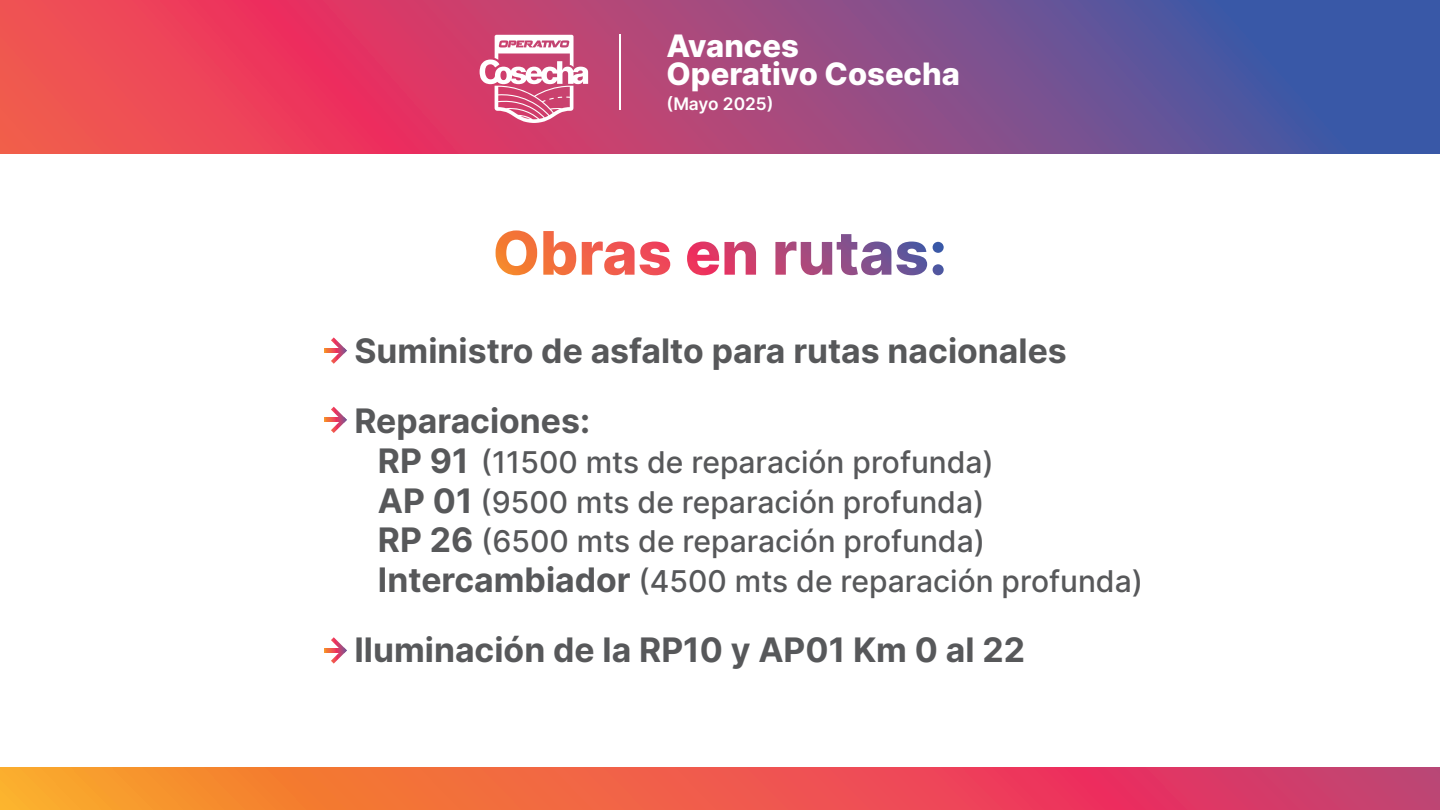
<style>
.page{position:relative;width:1440px;height:810px;background:#fff}
.page>*{position:absolute;margin:0;border:0;box-sizing:border-box;transform-origin:0 0}
.t1{font:700 33.75px/69.9px "Inter";color:#57585a}
.t2{font:800 30.9px/27.5px "Inter";color:#fff}
.t3{font:500 30px/39.9px "Inter";color:#57585a}
.t4{font:600 17.25px "Inter";color:#fff}
.s1{font-weight:700;font-size:33.75px}
</style>
<div class="page">
<svg style="left:0;top:767px;width:1440px;height:43px;background:#eb5f4b"></svg>
<svg style="left:0;top:0;width:1440px;height:153px;background:#a14a7c"></svg>
<svg style="left:480px;top:35px;width:108px;height:88px"></svg>
<hr style="left:620px;top:35px;width:1px;height:75px;background:#fff">
<svg style="left:496px;top:230px;width:428px;height:45px"></svg>
<svg style="left:324px;top:349px;width:7px;height:4px"></svg>
<svg style="left:331px;top:337px;width:16px;height:27px"></svg>
<svg style="left:324px;top:418px;width:7px;height:4px"></svg>
<svg style="left:331px;top:407px;width:16px;height:26px"></svg>
<svg style="left:324px;top:648px;width:7px;height:4px"></svg>
<svg style="left:331px;top:637px;width:16px;height:27px"></svg>
<p class="t2" style="left:667px;top:31px;width:295px">Avances<br>Operativo Cosecha</p>
<p class="t4" style="left:667px;top:91px;width:109px">(Mayo 2025)</p>
<p class="t1" style="left:354px;top:314px;width:714px">Suministro de asfalto para rutas nacionales<br>Reparaciones:</p>
<p class="t3" style="left:378px;top:441px;width:767px"><span class="s1">RP 91</span> (11500 mts de reparación profunda)<br><span class="s1">AP 01</span> (9500 mts de reparación profunda)<br><span class="s1">RP 26</span> (6500 mts de reparación profunda)<br><span class="s1">Intercambiador</span> (4500 mts de reparación profunda)</p>
<p class="t1" style="left:354px;top:614px;width:672px">Iluminación de la RP10 y AP01 Km 0 al 22</p>
</div>
